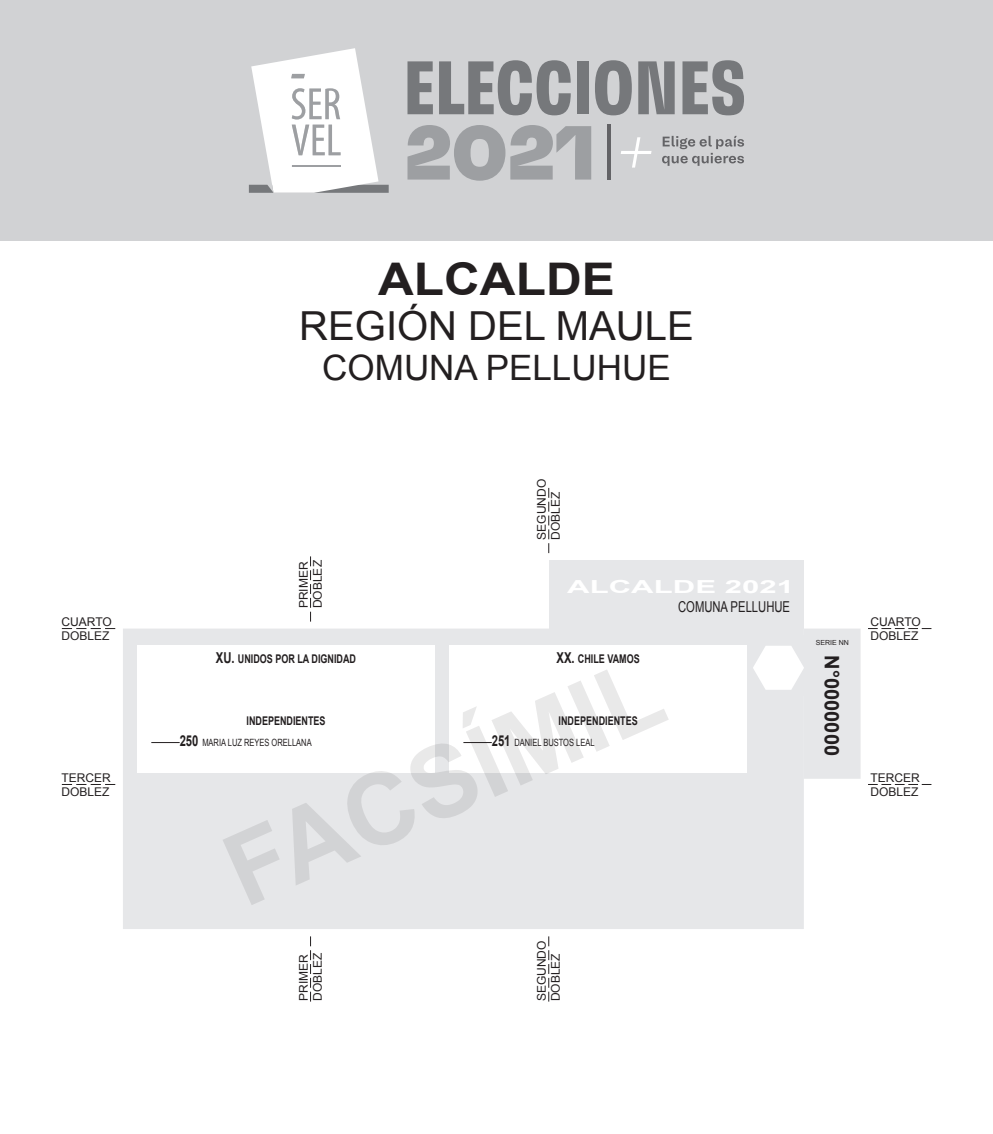
<style>
.page{position:relative;width:993px;height:1134px;background:#fff}
.page>*{position:absolute;margin:0;border:0;box-sizing:border-box;transform-origin:0 0}
.t1{font:700 100px "Arial";color:#231f20}
.t2{font:700 45px "Arial";color:#231f20;scale:1.1 1}
.t3{font:40px "Arial";color:#231f20}
.t4{font:35px "Arial";color:#231f20}
.t5{font:700 20px "Arial";color:#231f20}
.t6{font:700 18px "Arial";color:#fff;scale:1.73 1}
.t7{font:15px "Arial";color:#231f20;scale:.75 1}
.t8{font:12px/14px "Arial";color:#231f20}
.t9{font:700 12px "Arial";color:#231f20;scale:.75 1}
.t10{font:10px "Arial";color:#231f20;scale:.75 1}
.t11{font:7px "Arial";color:#231f20}
.s1{font-size:15px}
.s2{font-weight:700;font-size:15px}
</style>
<div class="page">
<div style="left:0;top:0;width:992px;height:241px;background:#d1d2d4"></div>
<svg style="left:548px;top:488px;width:1px;height:65px"></svg>
<svg style="left:548px;top:936px;width:1px;height:65px"></svg>
<svg style="left:310px;top:936px;width:1px;height:65px"></svg>
<svg style="left:62px;top:784px;width:53px;height:1px"></svg>
<svg style="left:62px;top:628px;width:53px;height:1px"></svg>
<svg style="left:868px;top:784px;width:63px;height:1px"></svg>
<svg style="left:868px;top:628px;width:63px;height:1px"></svg>
<svg style="left:407px;top:61px;width:26px;height:53px"></svg>
<svg style="left:439px;top:60px;width:131px;height:55px"></svg>
<div style="left:576px;top:61px;width:12px;height:53px;background:#76787b"></div>
<svg style="left:595px;top:60px;width:36px;height:55px"></svg>
<svg style="left:638px;top:61px;width:36px;height:53px"></svg>
<svg style="left:682px;top:60px;width:61px;height:55px"></svg>
<svg style="left:407px;top:125px;width:184px;height:56px"></svg>
<svg style="left:621px;top:137px;width:30px;height:31px"></svg>
<hr style="left:607px;top:124px;width:3px;height:56px;background:#636366">
<svg style="left:662px;top:136px;width:81px;height:30px"></svg>
<svg style="left:249px;top:48px;width:139px;height:145px"></svg>
<svg style="left:123px;top:560px;width:681px;height:369px"></svg>
<div style="left:749px;top:636px;width:58px;height:60px;background:#e6e7e9"></div>
<svg style="left:752px;top:628px;width:108px;height:151px;background:#e8e9eb"></svg>
<p class="t8" style="left:61px;top:615px;width:52px">CUARTO<br>DOBLEZ</p>
<p class="t8" style="left:61px;top:771px;width:51px">TERCER<br>DOBLEZ</p>
<h2 class="t2" style="left:378px;top:250px;width:216px">ALCALDE</h2>
<h3 class="t3" style="left:299px;top:300px;width:396px">REGIÓN DEL MAULE</h3>
<h3 class="t4" style="left:322px;top:345px;width:350px">COMUNA PELLUHUE</h3>
<p class="t8" style="left:296px;top:608px;width:50px;rotate:-90deg">PRIMER<br>DOBLEZ</p>
<p class="t8" style="left:534px;top:540px;width:62px;rotate:-90deg">SEGUNDO<br>DOBLEZ</p>
<h3 class="t6" style="left:567px;top:575px;width:133px">ALCALDE 2021</h3>
<p class="t7" style="left:678px;top:596px;width:151px">COMUNA PELLUHUE</p>
<p class="t9" style="left:556px;top:650px;width:112px"><span class="s1">XX.</span> CHILE VAMOS</p>
<p class="t9" style="left:216px;top:650px;width:188px"><span class="s1">XU.</span> UNIDOS POR LA DIGNIDAD</p>
<h1 class="t1" style="left:204px;top:816px;width:468px;rotate:-24deg">FACSÍMIL</h1>
<p class="t9" style="left:246px;top:713px;width:107px">INDEPENDIENTES</p>
<p class="t10" style="left:180px;top:736px;width:177px"><span class="s2">250</span> MARIA LUZ REYES ORELLANA</p>
<p class="t9" style="left:558px;top:713px;width:107px">INDEPENDIENTES</p>
<p class="t10" style="left:491px;top:736px;width:138px"><span class="s2">251</span> DANIEL BUSTOS LEAL</p>
<p class="t8" style="left:296px;top:1000px;width:50px;rotate:-90deg">PRIMER<br>DOBLEZ</p>
<p class="t8" style="left:534px;top:1001px;width:62px;rotate:-90deg">SEGUNDO<br>DOBLEZ</p>
<p class="t11" style="left:815px;top:638px;width:35px">SERIE NN</p>
<p class="t11" style="left:838px;top:638px;width:12px">GK</p>
<h3 class="t5" style="left:844px;top:655px;width:102px;rotate:90deg">N°0000000</h3>
<p class="t8" style="left:870px;top:615px;width:52px">CUARTO<br>DOBLEZ</p>
<p class="t8" style="left:870px;top:771px;width:51px">TERCER<br>DOBLEZ</p>
</div>
